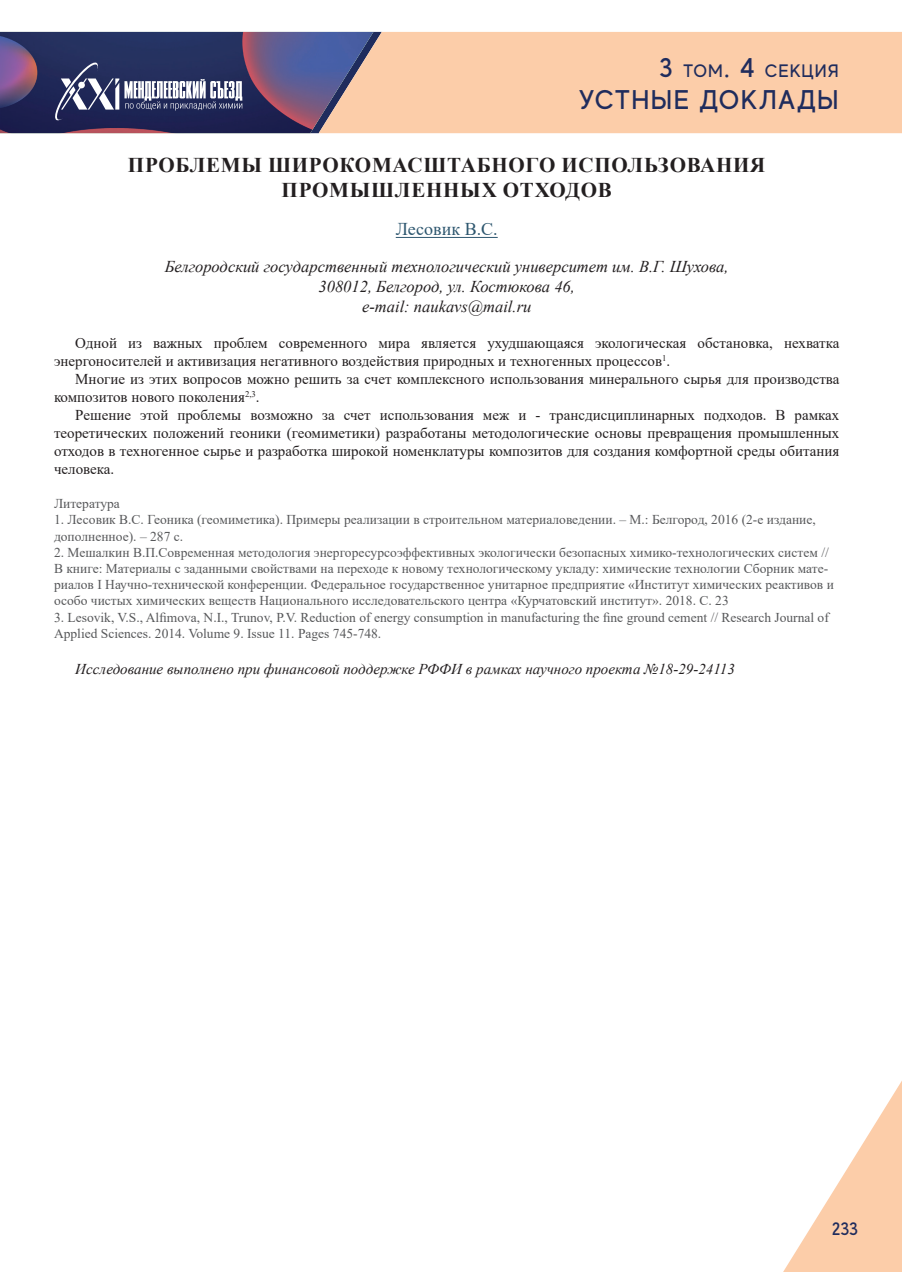
<style>
.page{position:relative;width:902px;height:1272px;background:#fff}
.page>*{position:absolute;margin:0;border:0;box-sizing:border-box;transform-origin:0 0}
.t1{font:500 27px "MADE Evolve Sans";letter-spacing:.05em;color:#1f2c5d}
.t2{font:700 21px/25.2px "Times New Roman";letter-spacing:.035em;color:#231f20;text-align:center}
.t3{font:500 18px "MADE Evolve Sans";letter-spacing:.05em;color:#1f2c5d}
.t4{font:18px "Times New Roman";color:#2e576f}
.t5{font:italic 16.5px/19.8px "Times New Roman";color:#231f20;text-align:center}
.t6{font:15px/18px "Times New Roman";color:#231f20}
.t7{font:italic 15px "Times New Roman";color:#231f20}
.t8{font:13.5px/16.2px "Times New Roman";color:#57585a}
.s1{font-size:27px}
</style>
<div class="page">
<div style="left:382px;top:32px;width:519px;height:101px;background:#fccda9"></div>
<svg style="left:784px;top:1082px;width:117px;height:189px"></svg>
<svg style="left:0;top:32px;width:382px;height:101px;background:#575277"></svg>
<hr style="left:396px;top:237px;width:101px;height:1px;background:#2e576f">
<h3 class="t3" style="left:659px;top:59px;width:181px"><span class="s1">3</span> ТОМ<span class="s1">. 4</span> СЕКЦИЯ</h3>
<h1 class="t1" style="left:578px;top:83px;width:261px">УСТНЫЕ ДОКЛАДЫ</h1>
<h2 class="t2" style="left:128px;top:151px;width:639px">ПРОБЛЕМЫ ШИРОКОМАСШТАБНОГО ИСПОЛЬЗОВАНИЯ<br>ПРОМЫШЛЕННЫХ ОТХОДОВ</h2>
<h3 class="t4" style="left:396px;top:217px;width:103px">Лесовик В.С.</h3>
<p class="t5" style="left:165px;top:256px;width:565px">Белгородский государственный технологический университет им. В.Г. Шухова,<br>308012, Белгород, ул. Костюкова 46,<br>e-mail: naukavs@mail.ru</p>
<p class="t6" style="left:54px;top:333px;width:786px;text-indent:21px">Одной из важных проблем современного мира является ухудшающаяся экологическая обстановка, нехватка энергоносителей и активизация негативного воздействия природных и техногенных процессов<sup>1</sup>.</p>
<p class="t6" style="left:54px;top:369px;width:786px;text-indent:21px">Многие из этих вопросов можно решить за счет комплексного использования минерального сырья для производства композитов нового поколения<sup>2,3</sup>.</p>
<p class="t6" style="left:54px;top:405px;width:786px;text-align:justify;text-indent:21px">Решение этой проблемы возможно за счет использования меж и - трансдисциплинарных подходов. В рамках теоретических положений геоники (геомиметики) разработаны методологические основы превращения промышленных отходов в техногенное сырье и разработка широкой номенклатуры композитов для создания комфортной среды обитания человека.</p>
<p class="t8" style="left:54px;top:495px;width:67px">Литература</p>
<p class="t8" style="left:54px;top:511px;width:763px">1. Лесовик В.С. Геоника (геомиметика). Примеры реализации в строительном материаловедении. – М.: Белгород, 2016 (2-е издание, дополненное). – 287 с.</p>
<p class="t8" style="left:54px;top:544px;width:781px">2. Мешалкин В.П.Современная методология энергоресурсоэффективных экологически безопасных химико-технологических систем // В книге: Материалы с заданными свойствами на переходе к новому технологическому укладу: химические технологии Сборник мате&shy;риалов I Научно-технической конференции. Федеральное государственное унитарное предприятие «Институт химических реактивов и особо чистых химических веществ Национального исследовательского центра «Курчатовский институт». 2018. С. 23</p>
<p class="t8" style="left:54px;top:608px;width:776px">3. Lesovik, V.S., Alfimova, N.I., Trunov, P.V. Reduction of energy consumption in manufacturing the fine ground cement // Research Journal of<br>Applied Sciences. 2014. Volume 9. Issue 11. Pages 745-748.</p>
<p class="t7" style="left:75px;top:658px;width:661px">Исследование выполнено при финансовой поддержке РФФИ в рамках научного проекта №18-29-24113</p>
<h3 class="t3" style="left:831px;top:1217px;width:28px">233</h3>
</div>
